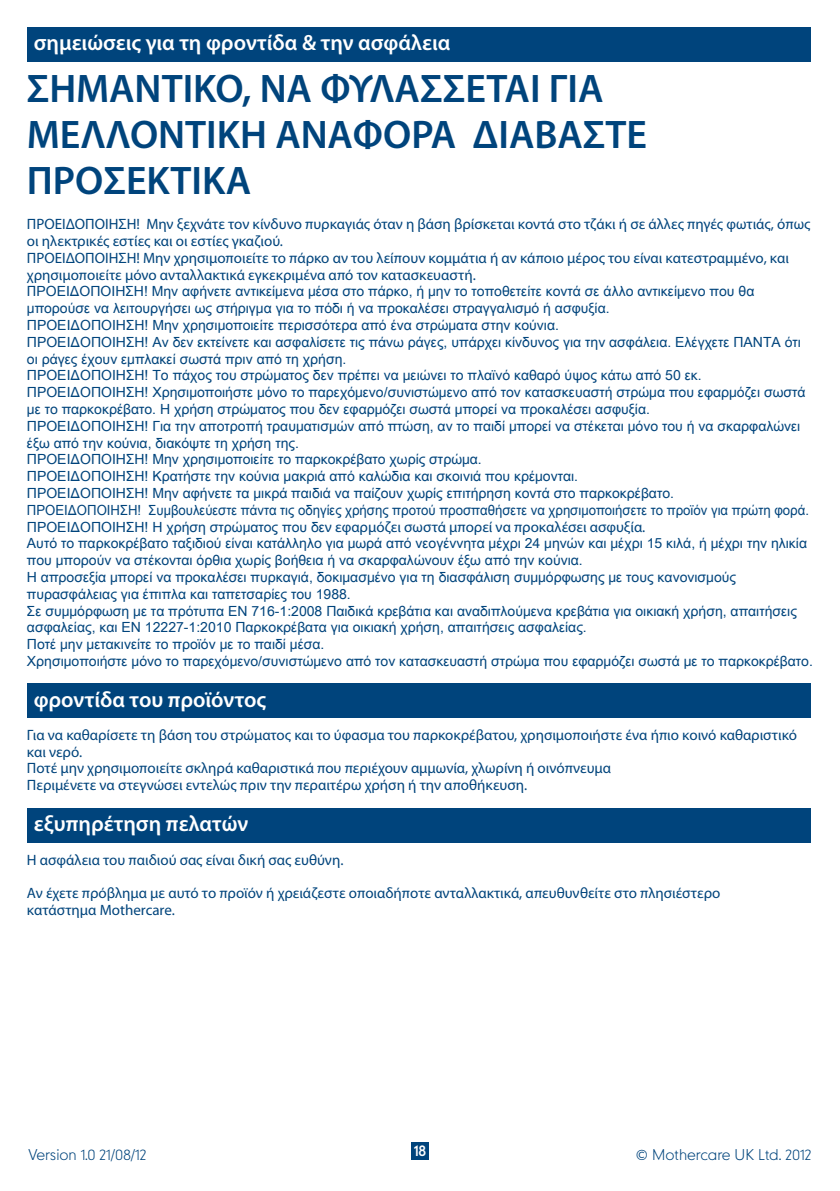
<style>
.page{position:relative;width:840px;height:1191px;background:#fff}
.page>*{position:absolute;margin:0;border:0;box-sizing:border-box;transform-origin:0 0}
.t1{font:600 40px/46px "Myriad Pro";color:#00447c}
.t2{font:600 22px "Myriad Pro";color:#fff}
.t3{font:100 20px "Mothercare";color:#fff}
.t4{font:15px/16.8px "Myriad Pro";color:#00447c}
.t5{font:14px/16.8px "Arial Unicode MS";color:#00447c}
.t6{font:100 14px "Mothercare";color:#00447c}
.t7{font:14px "Mothercare";color:#fff}
.s1{font-family:"Myriad Pro";font-size:15px}
.s2{font-family:"Arial Unicode MS";font-size:14px}
</style>
<div class="page">
<div style="left:411px;top:1142px;width:17px;height:17px;background:#00447c"></div>
<div style="left:27px;top:27px;width:782px;height:34px;background:#00447c"></div>
<div style="left:27px;top:808px;width:782px;height:34px;background:#00447c"></div>
<div style="left:27px;top:683px;width:782px;height:34px;background:#00447c"></div>
<h2 class="t2" style="left:34px;top:29px;width:418px">σημειώσεις για τη φροντίδα &amp; την ασφάλεια</h2>
<h3 class="t3" style="left:34px;top:30px;width:185px">safety &amp; care notes</h3>
<h1 class="t1" style="left:27px;top:65px;width:621px">ΣΗΜΑΝΤΙΚΟ, ΝΑ ΦΥΛΑΣΣΕΤΑΙ ΓΙΑ<br>ΜΕΛΛΟΝΤΙΚΗ ΑΝΑΦΟΡΑ ΔΙΑΒΑΣΤΕ<br>ΠΡΟΣΕΚΤΙΚΑ</h1>
<p class="t4" style="left:27px;top:215px;width:784px">ΠΡΟΕΙΔΟΠΟΙΗΣΗ! Μην ξεχνάτε τον κίνδυνο πυρκαγιάς όταν η βάση βρίσκεται κοντά στο τζάκι ή σε άλλες πηγές φωτιάς, όπως οι ηλεκτρικές εστίες και οι εστίες γκαζιού.<br>ΠΡΟΕΙΔΟΠΟΙΗΣΗ! Μην χρησιμοποιείτε το πάρκο αν του λείπουν κομμάτια ή αν κάποιο μέρος του είναι κατεστραμμένο, και χρησιμοποιείτε μόνο ανταλλακτικά εγκεκριμένα από τον κατασκευαστή.</p>
<p class="t5" style="left:27px;top:283px;width:783px"><span class="s1">Π</span>ΡΟΕΙΔΟΠΟΙΗΣΗ! Μην αφήνετε αντικείμενα μέσα στο πάρκο, ή μην το τοποθετείτε κοντά σε άλλο αντικείμενο που θα μπορούσε να λειτουργήσει ως στήριγμα για το πόδι ή να προκαλέσει στραγγαλισμό ή ασφυξία.<br>ΠΡΟΕΙΔΟΠΟΙΗΣΗ! Μην χρησιμοποιείτε περισσότερα από ένα στρώματα στην κούνια.<br>ΠΡΟΕΙΔΟΠΟΙΗΣΗ! Αν δεν εκτείνετε και ασφαλίσετε τις πάνω ράγες, υπάρχει κίνδυνος για την ασφάλεια. Ελέγχετε ΠΑΝΤΑ ότι οι ράγες έχουν εμπλακεί σωστά πριν από τη χρήση.<br>ΠΡΟΕΙΔΟΠΟΙΗΣΗ! Το πάχος του στρώματος δεν πρέπει να μειώνει το πλαϊνό καθαρό ύψος κάτω από 50 εκ.<br>ΠΡΟΕΙΔΟΠΟΙΗΣΗ! Χρησιμοποιήστε μόνο το παρεχόμενο/συνιστώμενο από τον κατασκευαστή στρώμα που εφαρμόζει σωστά με το παρκοκρέβατο. Η χρήση στρώματος που δεν εφαρμόζει σωστά μπορεί να προκαλέσει ασφυξία.<br>ΠΡΟΕΙΔΟΠΟΙΗΣΗ! Για την αποτροπή τραυματισμών από πτώση, αν το παιδί μπορεί να στέκεται μόνο του ή να σκαρφαλώνει έξω από την κούνια, διακόψτε τη χρήση της.<br>ΠΡΟΕΙΔΟΠΟΙΗΣΗ! Μην χρησιμοποιείτε το παρκοκρέβατο χωρίς στρώμα.<br>ΠΡΟΕΙΔΟΠΟΙΗΣΗ! Κρατήστε την κούνια μακριά από καλώδια και σκοινιά που κρέμονται.<br>ΠΡΟΕΙΔΟΠΟΙΗΣΗ! Μην αφήνετε τα μικρά παιδιά να παίζουν χωρίς επιτήρηση κοντά στο παρκοκρέβατο.<br>ΠΡΟΕΙΔΟΠΟΙΗΣΗ! Συμβουλεύεστε πάντα τις οδηγίες χρήσης προτού προσπαθήσετε να χρησιμοποιήσετε το προϊόν για πρώτη φορά.</p>
<p class="t4" style="left:27px;top:518px;width:619px"><span class="s2">ΠΡΟΕΙΔΟΠΟΙΗΣΗ! Η χρήση στρώματος που δε</span>ν εφαρμόζει σωστά μπορεί να προκαλέσει ασφυξία.</p>
<p class="t5" style="left:27px;top:535px;width:787px">Αυτό το παρκοκρέβατο ταξιδιού είναι κατάλληλο για μωρά από νεογέννητα μέχρι 24 μηνών και μέχρι 15 κιλά, ή μέχρι την ηλικία που μπορούν να στέκονται όρθια χωρίς βοήθεια ή να σκαρφαλώνουν έξω από την κούνια.<br>Η απροσεξία μπορεί να προκαλέσει πυρκαγιά, δοκιμασμένο για τη διασφάλιση συμμόρφωσης με τους κανονισμούς πυρασφάλειας για έπιπλα και ταπετσαρίες του 1988.<br>Σε συμμόρφωση με τα πρότυπα EN 716-1:2008 Παιδικά κρεβάτια και αναδιπλούμενα κρεβάτια για οικιακή χρήση, απαιτήσεις ασφαλείας, και EN 12227-1:2010 Παρκοκρέβατα για οικιακή χρήση, απαιτήσεις ασφαλείας.<br>Ποτέ μην μετακινείτε το προϊόν με το παιδί μέσα.<br>Χρησιμοποιήστε μόνο το παρεχόμενο/συνιστώμενο από τον κατασκευαστή στρώμα που εφαρμόζει σωστά με το παρκοκρέβατο.</p>
<h2 class="t2" style="left:34px;top:685px;width:234px">φροντίδα του προϊόντος</h2>
<p class="t4" style="left:27px;top:726px;width:771px">Για να καθαρίσετε τη βάση του στρώματος και το ύφασμα του παρκοκρέβατου, χρησιμοποιήστε ένα ήπιο κοινό καθαριστικό και νερό.<br>Ποτέ μην χρησιμοποιείτε σκληρά καθαριστικά που περιέχουν αμμωνία, χλωρίνη ή οινόπνευμα<br>Περιμένετε να στεγνώσει εντελώς πριν την περαιτέρω χρήση ή την αποθήκευση.</p>
<h2 class="t2" style="left:34px;top:810px;width:216px">εξυπηρέτηση πελατών</h2>
<p class="t4" style="left:27px;top:851px;width:318px">Η ασφάλεια του παιδιού σας είναι δική σας ευθύνη.</p>
<p class="t4" style="left:27px;top:884px;width:694px">Αν έχετε πρόβλημα με αυτό το προϊόν ή χρειάζεστε οποιαδήποτε ανταλλακτικά, απευθυνθείτε στο πλησιέστερο κατάστημα Mothercare.</p>
<p class="t6" style="left:28px;top:1145px;width:120px">Version 1.0 21/08/12</p>
<p class="t7" style="left:414px;top:1141px;width:13px">18</p>
<p class="t6" style="left:635px;top:1145px;width:177px">© Mothercare UK Ltd. 2012</p>
</div>
